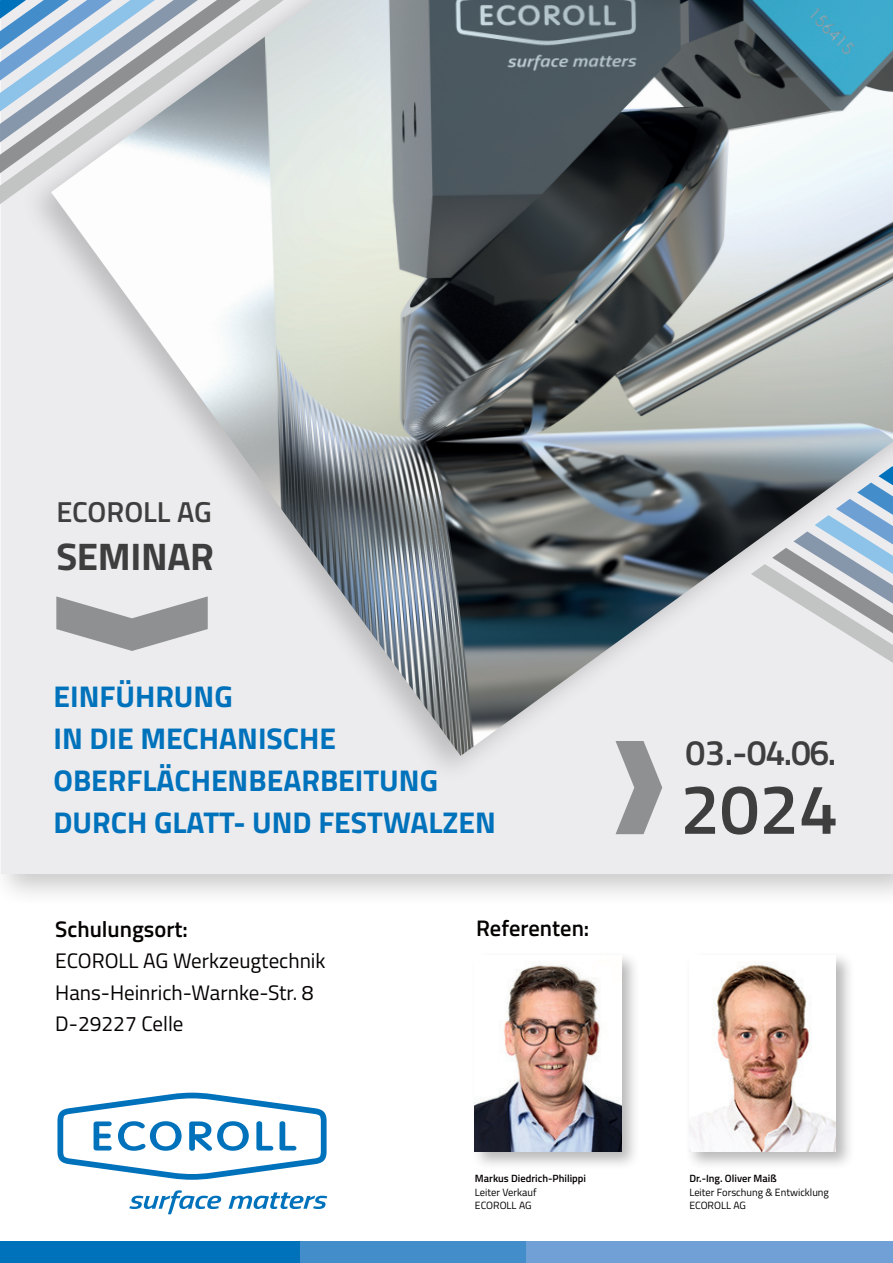
<style>
.page{position:relative;width:893px;height:1263px;background:#fff}
.page>*{position:absolute;margin:0;border:0;box-sizing:border-box;transform-origin:0 0}
.t1{font:600 70.5px "Titillium Web";color:#3e3e3f}
.t2{font:700 38.4px "Titillium Web";letter-spacing:-.01em;color:#3e3e3f}
.t3{font:600 35.55px "Titillium Web";color:#3e3e3f}
.t4{font:700 30px/42px "Titillium Web";color:#0072bc}
.t5{font:600 28.8px "Titillium Web";color:#3e3e3f}
.t6{font:600 22.5px "Titillium Web";color:#040101}
.t7{font:21px/31.5px "Titillium Web";color:#040101}
.t8{font:10.5px/13.5px "Titillium Web";color:#040101}
.t9{font:600 10.5px "Titillium Web";color:#040101}
</style>
<div class="page">
<div style="left:0;top:0;width:893px;height:907px;background:#231f20;opacity:.24"></div>
<div style="left:1px;top:0;width:892px;height:874px;background:#ececee"></div>
<svg style="left:0;top:0;width:19px;height:173px"></svg>
<div style="left:19px;top:0;width:874px;height:785px;background:#231f20;opacity:.23"></div>
<img style="left:51px;top:0;width:842px;height:756px">
<div style="left:470px;top:951px;width:171px;height:220px;background:#231f20;opacity:.32"></div>
<img style="left:475px;top:955px;width:146px;height:197px">
<div style="left:685px;top:951px;width:170px;height:220px;background:#231f20;opacity:.32"></div>
<img style="left:689px;top:955px;width:147px;height:197px">
<div style="left:0;top:1241px;width:300px;height:22px;background:#0072bc"></div>
<div style="left:300px;top:1241px;width:227px;height:22px;background:#448dcb"></div>
<div style="left:527px;top:1241px;width:366px;height:22px;background:#70a0d5"></div>
<svg style="left:57px;top:1093px;width:270px;height:87px"></svg>
<svg style="left:229px;top:1192px;width:98px;height:17px"></svg>
<svg style="left:129px;top:1190px;width:92px;height:24px"></svg>
<svg style="left:751px;top:466px;width:142px;height:430px"></svg>
<svg style="left:615px;top:741px;width:47px;height:93px"></svg>
<svg style="left:56px;top:596px;width:152px;height:55px"></svg>
<p class="t5" style="left:56px;top:491px;width:157px">ECOROLL AG</p>
<p class="t2" style="left:56px;top:528px;width:159px">SEMINAR</p>
<p class="t4" style="left:53px;top:674px;width:444px">EINFÜHRUNG<br>IN DIE MECHANISCHE<br>OBERFLÄCHENBEARBEITUNG<br>DURCH GLATT- UND FESTWALZEN</p>
<p class="t6" style="left:55px;top:912px;width:134px">Schulungsort:</p>
<p class="t7" style="left:55px;top:944px;width:272px">ECOROLL AG Werkzeugtechnik<br>Hans-Heinrich-Warnke-Str. 8<br>D-29227 Celle</p>
<p class="t6" style="left:476px;top:911px;width:115px">Referenten:</p>
<p class="t9" style="left:475px;top:1170px;width:113px">Markus Diedrich-Philippi</p>
<p class="t8" style="left:475px;top:1184px;width:63px">Leiter Verkauf<br>ECOROLL AG</p>
<p class="t3" style="left:686px;top:726px;width:152px">03.-04.06.</p>
<h1 class="t1" style="left:680px;top:756px;width:159px">2024</h1>
<p class="t9" style="left:689px;top:1170px;width:89px">Dr.-Ing. Oliver Maiß</p>
<p class="t8" style="left:689px;top:1184px;width:141px">Leiter Forschung &amp; Entwicklung<br>ECOROLL AG</p>
</div>
